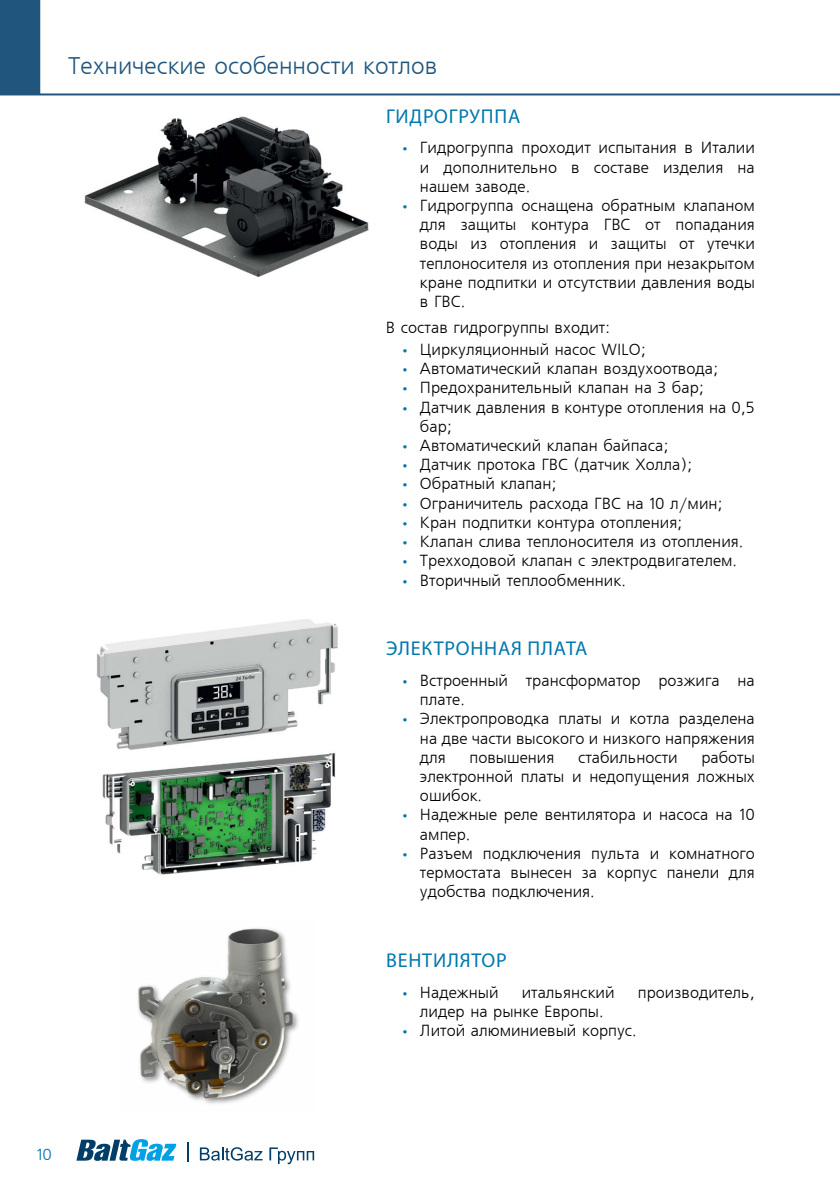
<style>
.page{position:relative;width:840px;height:1191px;background:#fff}
.page>*{position:absolute;margin:0;border:0;box-sizing:border-box;transform-origin:0 0}
.t1{font:24px "Free Set CTT";color:#20567e}
.t2{font:20px "Myriad Pro";letter-spacing:.04em;color:#0077ae}
.t3{font:16px/19.2px "Free Set CTT";color:#000;text-align:justify}
.t4{font:16px "Free Set CTT";color:#0077ae}
.s1{font-family:"Myriad Pro";color:#0077ae}
</style>
<div class="page">
<svg style="left:200px;top:1147px;width:62px;height:13px"></svg>
<svg style="left:269px;top:1147px;width:45px;height:17px"></svg>
<hr style="left:187px;top:1142px;width:2px;height:20px;background:#003e69">
<svg style="left:76px;top:1139px;width:100px;height:21px"></svg>
<hr style="left:0;top:93px;width:839px;height:2px;background:#20567e">
<div style="left:0;top:0;width:38px;height:93px;background:#20567e"></div>
<hr style="left:38px;top:0;width:2px;height:94px;background:#20567e">
<img style="left:84px;top:116px;width:285px;height:161px">
<img style="left:97px;top:619px;width:241px;height:256px">
<img style="left:138px;top:928px;width:161px;height:176px">
<h1 class="t1" style="left:68px;top:53px;width:371px">Технические особенности котлов</h1>
<p class="t2" style="left:386px;top:104px;width:23px">ГИДРО</p>
<p class="t2" style="left:448px;top:104px;width:72px">ГРУППА</p>
<p class="t3" style="left:420px;top:139px;width:336px;text-indent:-17px"><span class="s1">•</span> Гидрогруппа проходит испытания в Италии и дополнительно в составе изделия на нашем заводе.</p>
<p class="t3" style="left:420px;top:197px;width:336px;text-indent:-17px"><span class="s1">•</span> Гидрогруппа оснащена обратным клапаном для защиты контура ГВС от попадания воды из отопления и защиты от утечки теплоносителя из отопления при незакрытом кране подпитки и отсутствии давления воды в ГВС.</p>
<p class="t3" style="left:386px;top:319px;width:225px">В состав гидрогруппы входит:</p>
<p class="t3" style="left:403px;top:341px;width:244px"><span class="s1">•</span> Циркуляционный насос WILO;</p>
<p class="t3" style="left:403px;top:360px;width:316px"><span class="s1">•</span> Автоматический клапан воздухоотвода;</p>
<p class="t3" style="left:403px;top:379px;width:302px"><span class="s1">•</span> Предохранительный клапан на 3 бар;</p>
<p class="t3" style="left:420px;top:398px;width:336px;text-indent:-17px"><span class="s1">•</span> Датчик давления в контуре отопления на 0,5 бар;</p>
<p class="t3" style="left:403px;top:437px;width:267px"><span class="s1">•</span> Автоматический клапан байпаса;</p>
<p class="t3" style="left:403px;top:456px;width:290px"><span class="s1">•</span> Датчик протока ГВС (датчик Холла);</p>
<p class="t3" style="left:403px;top:475px;width:155px"><span class="s1">•</span> Обратный клапан;</p>
<p class="t3" style="left:403px;top:494px;width:321px"><span class="s1">•</span> Ограничитель расхода ГВС на 10 л/мин;</p>
<p class="t3" style="left:403px;top:513px;width:281px"><span class="s1">•</span> Кран подпитки контура отопления;</p>
<p class="t3" style="left:403px;top:533px;width:341px"><span class="s1">•</span> Клапан слива теплоносителя из отопления.</p>
<p class="t3" style="left:403px;top:552px;width:335px"><span class="s1">•</span> Трехходовой клапан с электродвигателем.</p>
<p class="t3" style="left:403px;top:571px;width:224px"><span class="s1">•</span> Вторичный теплообменник.</p>
<p class="t2" style="left:386px;top:636px;width:62px">ЭЛЕ КТРОННА</p>
<p class="t2" style="left:511px;top:636px;width:43px">Я ПЛАТА</p>
<p class="t3" style="left:420px;top:671px;width:336px;text-indent:-17px"><span class="s1">•</span> Встроенный трансформатор розжига на плате.</p>
<p class="t3" style="left:420px;top:710px;width:336px;text-indent:-17px"><span class="s1">•</span> Электропроводка платы и котла разделена на две части высокого и низкого напряжения для</p>
<p class="t3" style="left:420px;top:748px;width:336px;text-indent:281px">работы электронной платы и недопущения ложных ошибок.</p>
<p class="t3" style="left:420px;top:806px;width:336px;text-indent:-17px"><span class="s1">•</span> Надежные реле вентилятора и насоса на 10 ампер.</p>
<p class="t3" style="left:420px;top:844px;width:336px;text-indent:-17px"><span class="s1">•</span> Разъем подключения пульта и комнатного термостата вынесен за корпус панели для удобства подключения.</p>
<p class="t3" style="left:469px;top:748px;width:86px">повышения</p>
<p class="t3" style="left:577px;top:748px;width:101px">стабильности</p>
<p class="t2" style="left:386px;top:948px;width:13px">ВЕНТИЛ</p>
<p class="t2" style="left:459px;top:948px;width:25px">ЯТОР</p>
<p class="t3" style="left:403px;top:983px;width:97px"><span class="s1">•</span> Надежный</p>
<p class="t3" style="left:521px;top:983px;width:94px">итальянский</p>
<p class="t3" style="left:637px;top:983px;width:118px">производитель,</p>
<p class="t3" style="left:420px;top:1002px;width:185px">лидер на рынке Европы.</p>
<p class="t3" style="left:403px;top:1021px;width:235px"><span class="s1">•</span> Литой алюминиевый корпус.</p>
<p class="t4" style="left:37px;top:1146px;width:17px">10</p>
</div>
